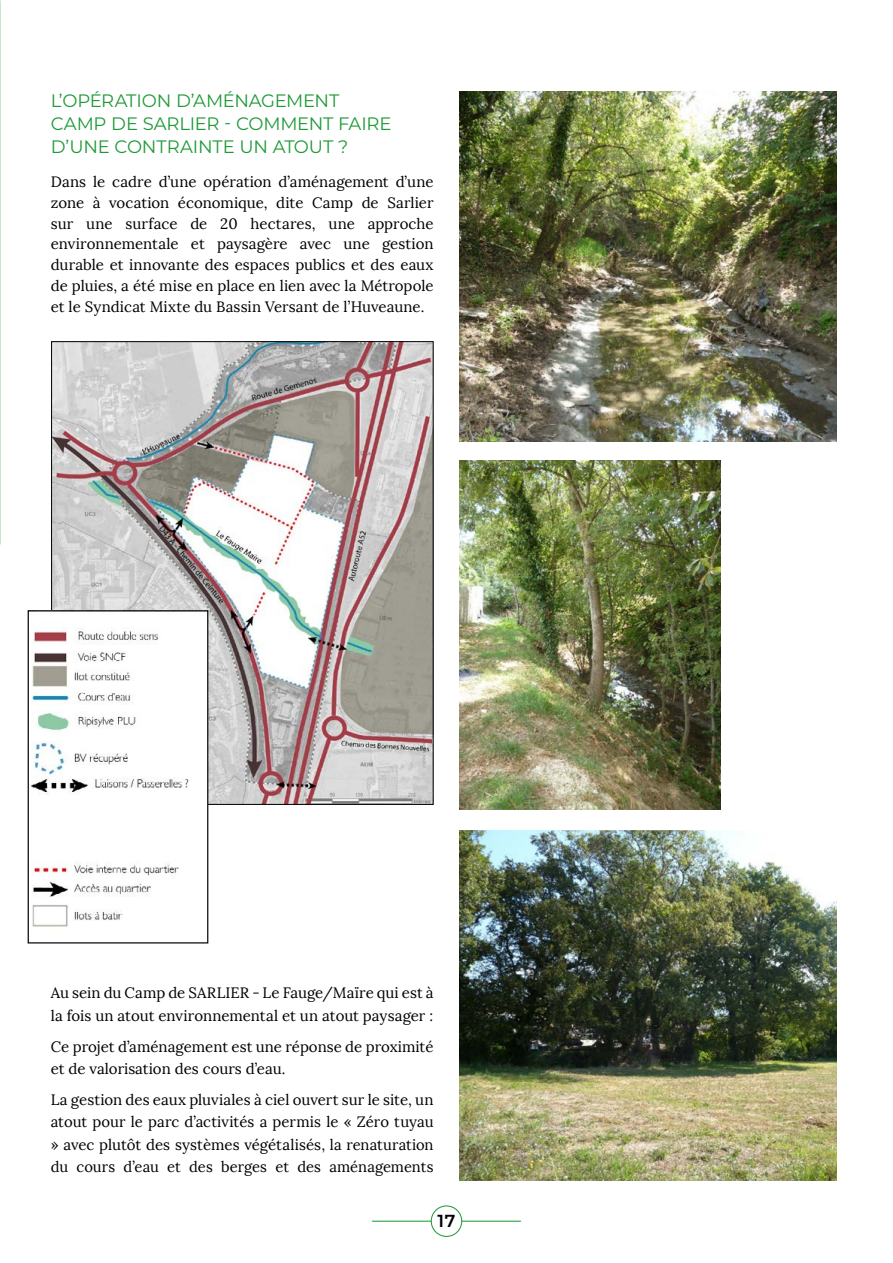
<style>
.page{position:relative;width:893px;height:1263px;background:#fff}
.page>*{position:absolute;margin:0;border:0;box-sizing:border-box;transform-origin:0 0}
.t1{font:18px/23.2px "Montserrat";letter-spacing:-.01em;color:#209a38}
.t2{font:600 17.4px "Montserrat";color:#000}
.t3{font:15px/20.9px "Lora";color:#000;text-align:justify}
</style>
<div class="page">
<img style="left:0;top:0;width:1px;height:545px">
<img style="left:459px;top:92px;width:377px;height:349px">
<img style="left:459px;top:460px;width:262px;height:349px">
<img style="left:459px;top:831px;width:377px;height:349px">
<hr style="left:372px;top:1221px;width:149px;height:1px;background:#209a38">
<div style="left:431px;top:1206px;width:31px;height:30px;background:#fff;border-radius:50%"></div>
<div style="left:431px;top:1205px;width:31px;height:32px;border:1px solid #209a38;border-radius:50%"></div>
<img style="left:53px;top:343px;width:378px;height:460px">
<img style="left:31px;top:612px;width:175px;height:315px">
<div style="left:28px;top:610px;width:180px;height:333px;border:1px solid #000"></div>
<p class="t1" style="left:51px;top:88px;width:342px">L’OPÉRATION D’AMÉNAGEMENT<br>CAMP DE SARLIER - COMMENT FAIRE<br>D’UNE CONTRAINTE UN ATOUT ?</p>
<p class="t3" style="left:51px;top:171px;width:384px">Dans le cadre d’une opération d’aménagement d’une zone à vocation économique, dite Camp de Sarlier sur une surface de 20 hectares, une approche environnementale et paysagère avec une gestion durable et innovante des espaces publics et des eaux de pluies, a été mise en place en lien avec la Métropole et le Syndicat Mixte du Bassin Versant de l’Huveaune.</p>
<p class="t3" style="left:51px;top:982px;width:384px;line-height:22.4px">Au sein du Camp de SARLIER - Le Fauge/Maïre qui est à la fois un atout environnemental et un atout paysager :</p>
<p class="t3" style="left:51px;top:1035px;width:384px;line-height:22.4px">Ce projet d’aménagement est une réponse de proximité et de valorisation des cours d’eau.</p>
<p class="t3" style="left:51px;top:1088px;width:384px;line-height:22.4px">La gestion des eaux pluviales à ciel ouvert sur le site, un atout pour le parc d’activités a permis le « Zéro tuyau » avec plutôt des systèmes végétalisés, la renaturation du cours d’eau et des berges et des aménagements</p>
<p class="t2" style="left:437px;top:1208px;width:20px">17</p>
</div>
